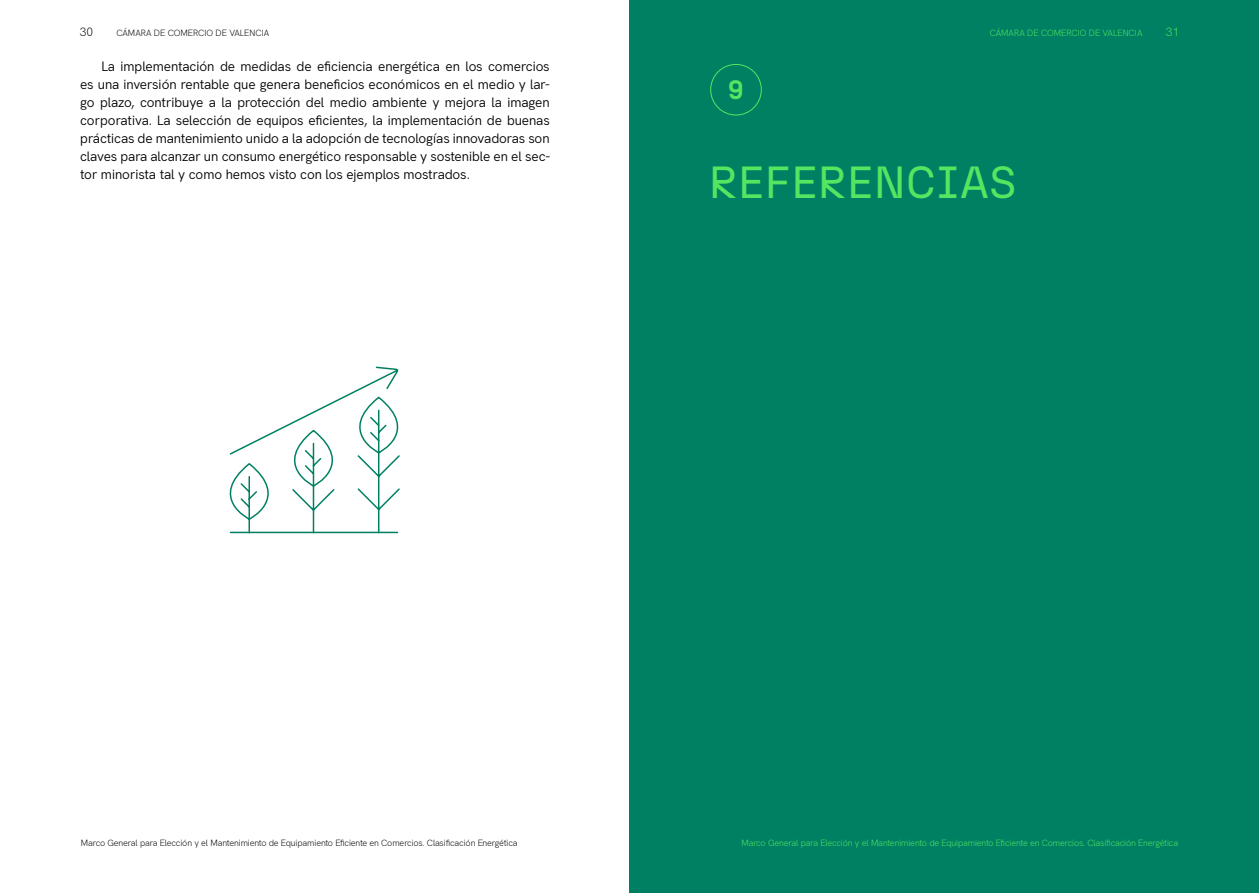
<style>
.page{position:relative;width:1259px;height:893px;background:#fff}
.page>*{position:absolute;margin:0;border:0;box-sizing:border-box;transform-origin:0 0}
.t1{font:45px "N27";color:#54e661}
.t2{font:700 26.7px "N27";color:#54e661}
.t3{font:13.5px/18px "Hanken Grotesk";letter-spacing:-.01em;color:#000;text-align:justify}
.t4{font:300 12px "Hanken Grotesk";color:#000}
.t5{font:300 12px "Hanken Grotesk";color:#54e661}
.t6{font:300 9px "Hanken Grotesk";letter-spacing:-.01em;color:#000}
.t7{font:300 9px "Hanken Grotesk";letter-spacing:-.01em;color:#54e661}
</style>
<div class="page">
<div style="left:629px;top:0;width:630px;height:893px;background:#008063"></div>
<div style="left:710px;top:64px;width:51px;height:51px;border:1px solid #54e661;border-radius:50%"></div>
<svg style="left:229px;top:366px;width:171px;height:168px"></svg>
<p class="t4" style="left:80px;top:23px;width:15px">30</p>
<p class="t6" style="left:116px;top:26px;width:150px">Cámara de Comercio DE VALENCIA</p>
<p class="t3" style="left:80px;top:56px;width:471px;text-indent:21px">La implementación de medidas de eficiencia energética en los comercios es una inversión rentable que genera beneficios económicos en el medio y lar&shy;go plazo, contribuye a la protección del medio ambiente y mejora la imagen corporativa. La selección de equipos eficientes, la implementación de buenas prácticas de mantenimiento unido a la adopción de tecnologías innovadoras son claves para alcanzar un consumo energético responsable y sostenible en el sec&shy;tor minorista tal y como hemos visto con los ejemplos mostrados.</p>
<h2 class="t2" style="left:728px;top:73px;width:18px">9</h2>
<p class="t7" style="left:989px;top:26px;width:150px">Cámara de Comercio DE VALENCIA</p>
<p class="t5" style="left:1165px;top:23px;width:15px">31</p>
<h1 class="t1" style="left:708px;top:155px;width:29px">REFERENC</h1>
<h1 class="t1" style="left:936px;top:155px;width:52px">IAS</h1>
<p class="t6" style="left:81px;top:836px;width:438px">Marco General para Elección y el Mantenimiento de Equipamiento Eficiente en Comercios. Clasificación Energética</p>
<p class="t7" style="left:741px;top:836px;width:438px">Marco General para Elección y el Mantenimiento de Equipamiento Eficiente en Comercios. Clasificación Energética</p>
</div>
